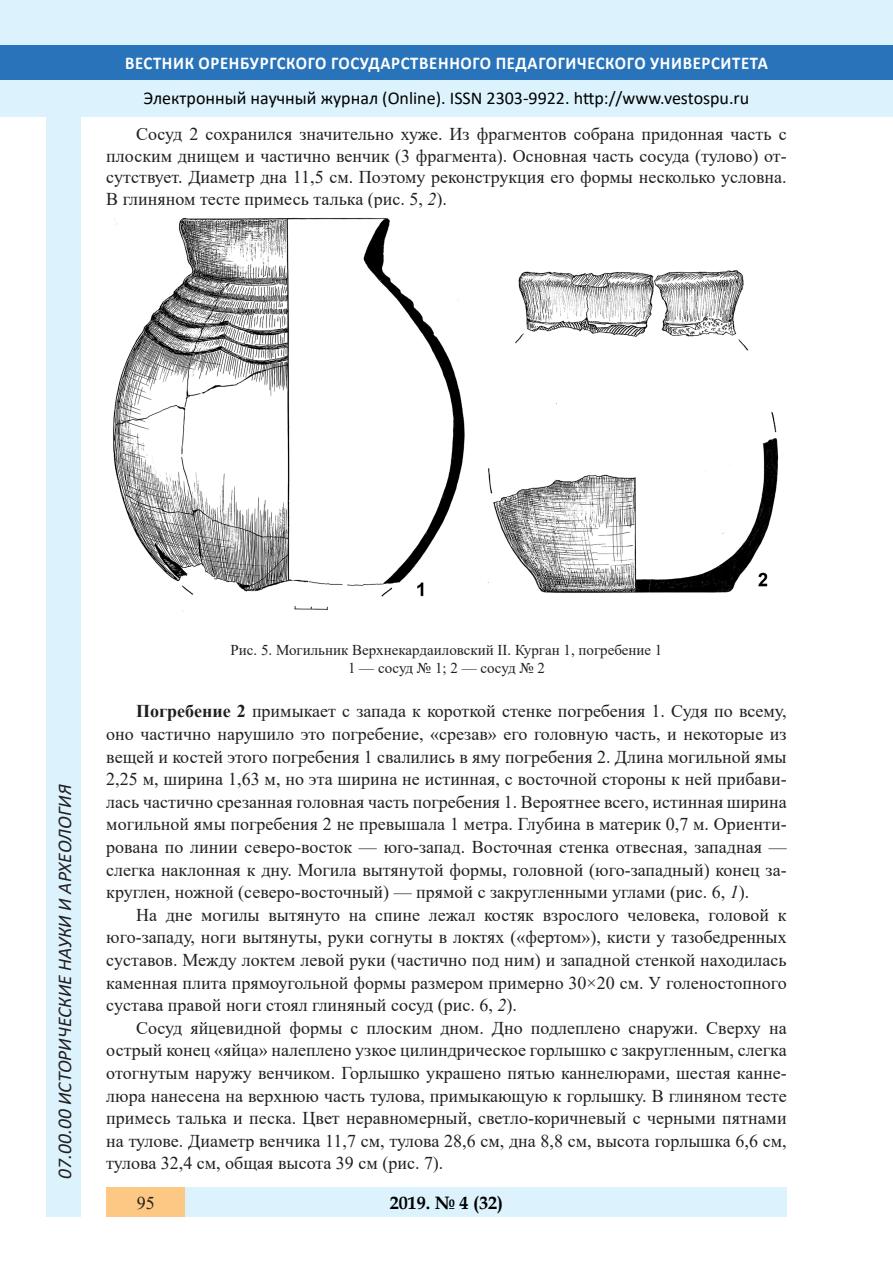
<style>
.page{position:relative;width:893px;height:1263px;background:#fff}
.page>*{position:absolute;margin:0;border:0;box-sizing:border-box;transform-origin:0 0}
.t1{font:italic 19.5px "Calibri";color:#231f20}
.Стиль2{font:18px/22.6px "Times New Roman";color:#231f20;text-align:justify}
.t2{font:18px "Calibri";color:#000}
.t3{font:700 18px "Calibri";letter-spacing:.04em;color:#fff;scale:.93 1}
.t4{font:700 18px "Book Antiqua";color:#000}
.таблица{font:15px "Times New Roman";color:#231f20}
.s1{font-style:italic}
.s2{font-weight:700}
</style>
<div class="page">
<div style="left:0;top:0;width:893px;height:116px;background:#dcf2fc"></div>
<div style="left:0;top:45px;width:893px;height:34px;background:#2873ba"></div>
<div style="left:47px;top:116px;width:34px;height:1101px;background:#dcf2fc"></div>
<div style="left:106px;top:1188px;width:681px;height:29px;background:#dcf2fc"></div>
<div style="left:106px;top:1188px;width:79px;height:29px;background:#fdc784"></div>
<img style="left:106px;top:217px;width:673px;height:395px">
<p class="t3" style="left:125px;top:50px;width:693px">ВЕСТНИК ОРЕНБУРГСКОГО ГОСУДАРСТВЕННОГО ПЕДАГОГИЧЕСКОГО УНИВЕРСИТЕТА</p>
<p class="t2" style="left:144px;top:85px;width:607px">Электронный научный журнал (Online). ISSN 2303-9922. http://www.vestospu.ru</p>
<p class="t2" style="left:583px;top:85px;width:13px">t</p>
<p class="t2" style="left:583px;top:85px;width:13px">t</p>
<p class="Стиль2" style="left:106px;top:123px;width:682px;line-height:21.8px;text-indent:30px">Сосуд 2 сохранился значительно хуже. Из фрагментов собрана придонная часть с плоским днищем и частично венчик (3 фрагмента). Основная часть сосуда (тулово) от&shy;сутствует. Диаметр дна 11,5 см. Поэтому реконструкция его формы несколько условна.<br>В глиняном тесте примесь талька (рис. 5, <span class="s1">2</span>).</p>
<p class="t1" style="left:51px;top:1179px;width:395px;rotate:-90deg">07.00.00 ИСТОРИЧЕСКИЕ НАУКИ И АРХЕОЛОГИЯ</p>
<p class="t1" style="left:51px;top:1105px;width:206px;rotate:-90deg">БИОЛОГИЧЕСКИЕ НАУКИ</p>
<p class="t1" style="left:51px;top:1169px;width:11px;rotate:-90deg">3</p>
<p class="таблица" style="left:231px;top:639px;width:433px">Рис. 5. Могильник Верхнекардаиловский II. Курган 1, погребение 1</p>
<p class="таблица" style="left:348px;top:657px;width:198px">1 — сосуд № 1; 2 — сосуд № 2</p>
<p class="Стиль2" style="left:106px;top:699px;width:682px;text-indent:30px"><span class="s2">Погребение 2</span> примыкает с запада к короткой стенке погребения 1. Судя по всему, оно частично нарушило это погребение, «срезав» его головную часть, и некоторые из вещей и костей этого погребения 1 свалились в яму погребения 2. Длина могильной ямы 2,25 м, ширина 1,63 м, но эта ширина не истинная, с восточной стороны к ней прибави&shy;лась частично срезанная головная часть погребения 1. Вероятнее всего, истинная ширина могильной ямы погребения 2 не превышала 1 метра. Глубина в материк 0,7 м. Ориенти&shy;рована по линии северо-восток — юго-запад. Восточная стенка отвесная, западная — слегка наклонная к дну. Могила вытянутой формы, головной (юго-западный) конец за&shy;круглен, ножной (северо-восточный) — прямой с закругленными углами (рис. 6, <span class="s1">1</span>).</p>
<p class="Стиль2" style="left:106px;top:903px;width:682px;text-indent:30px">На дне могилы вытянуто на спине лежал костяк взрослого человека, головой к юго-западу, ноги вытянуты, руки согнуты в локтях («фертом»), кисти у тазобедренных суставов. Между локтем левой руки (частично под ним) и западной стенкой находилась каменная плита прямоугольной формы размером примерно 30×20 см. У голеностопного сустава правой ноги стоял глиняный сосуд (рис. 6, <span class="s1">2</span>).</p>
<p class="Стиль2" style="left:106px;top:1016px;width:682px;text-indent:30px">Сосуд яйцевидной формы с плоским дном. Дно подлеплено снаружи. Сверху на острый конец «яйца» налеплено узкое цилиндрическое горлышко с закругленным, слегка отогнутым наружу венчиком. Горлышко украшено пятью каннелюрами, шестая канне&shy;люра нанесена на верхнюю часть тулова, примыкающую к горлышку. В глиняном тесте примесь талька и песка. Цвет неравномерный, светло-коричневый с черными пятнами на тулове. Диаметр венчика 11,7 см, тулова 28,6 см, дна 8,8 см, высота горлышка 6,6 см, тулова 32,4 см, общая высота 39 см (рис. 7).</p>
<p class="t4" style="left:390px;top:1190px;width:115px">2019. № 4 (32)</p>
<p class="Стиль2" style="left:137px;top:1191px;width:19px">95</p>
<p class="t4" style="left:460px;top:1190px;width:39px">2 6</p>
<p class="t4" style="left:417px;top:1190px;width:10px">8</p>
<p class="t4" style="left:460px;top:1190px;width:39px">1 25</p>
</div>
